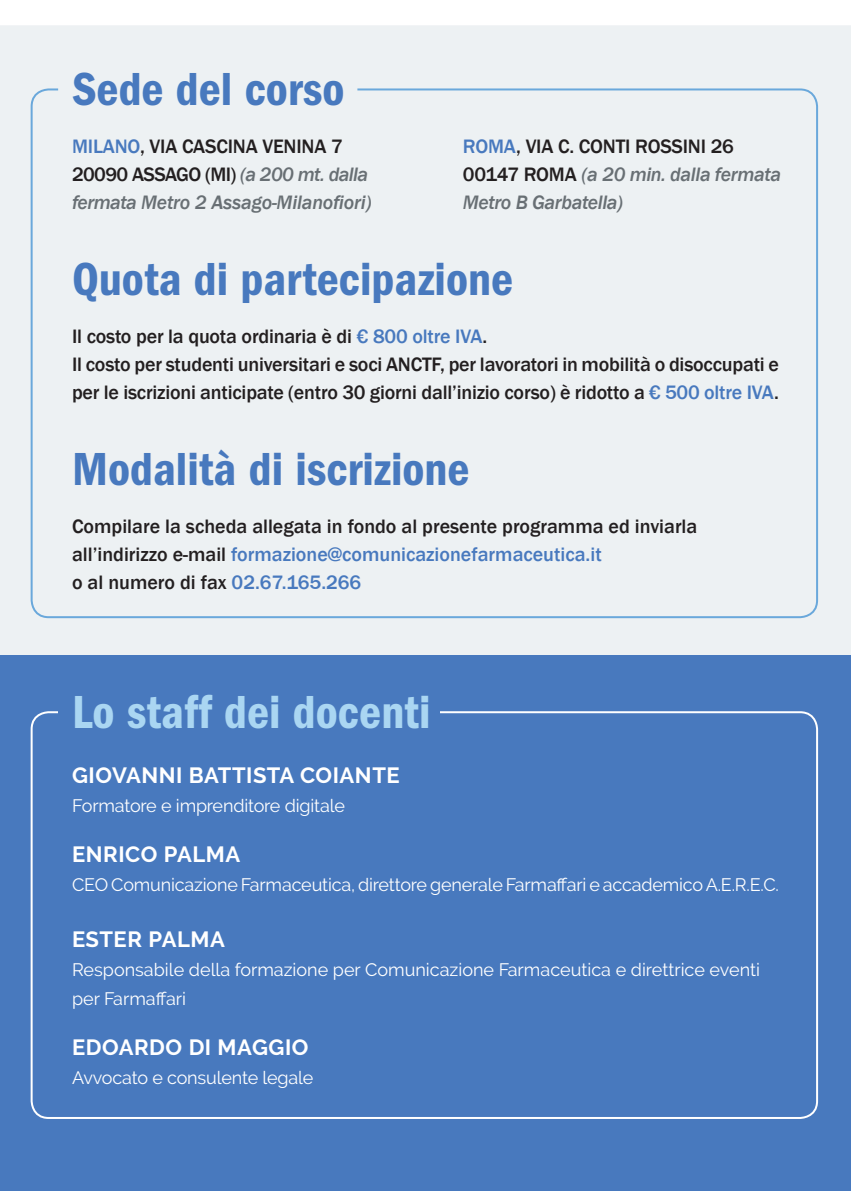
<style>
.page{position:relative;width:851px;height:1191px;background:#fff}
.page>*{position:absolute;margin:0;border:0;box-sizing:border-box;transform-origin:0 0}
.t1{font:48px "ITC Franklin Gothic Std Dm Cd";color:#4879be}
.t2{font:48px "ITC Franklin Gothic Std Dm Cd";color:#aad6f2}
.t3{font:700 22px "Raleway";letter-spacing:.025em;color:#fff}
.t4{font:500 20px/28px "Franklin Gothic";letter-spacing:-.01em;color:#231f20}
.t5{font:italic 500 20px/28px "Franklin Gothic";letter-spacing:-.02em;color:#686f74}
.t6{font:18px/29px "Raleway";letter-spacing:-.01em;color:#fff}
.s1{font-style:normal;color:#4879be}
.s2{font-style:normal;color:#231f20}
.s3{color:#4879be}
</style>
<div class="page">
<div style="left:0;top:25px;width:850px;height:630px;background:#edf1f3"></div>
<div style="left:0;top:655px;width:850px;height:536px;background:#4879be"></div>
<div style="left:58px;top:62px;width:299px;height:53px;background:#edf1f3;border-radius:23px"></div>
<div style="left:58px;top:258px;width:467px;height:52px;background:#edf1f3;border-radius:23px"></div>
<h1 class="t1" style="left:72px;top:62px;width:274px">Sede del corso</h1>
<p class="t5" style="left:72px;top:132px;width:301px"><span class="s1">MILANO</span><span class="s2">, VIA CASCINA VENINA 7<br>20090 ASSAGO (MI)</span> (a 200 mt. dalla fermata Metro 2 Assago-Milanofiori)</p>
<p class="t5" style="left:463px;top:132px;width:319px"><span class="s1">ROMA</span><span class="s2">, VIA C. CONTI ROSSINI 26<br>00147 ROMA</span> (a 20 min. dalla fermata<br>Metro B Garbatella)</p>
<h1 class="t1" style="left:72px;top:252px;width:442px">Quota di partecipazione</h1>
<p class="t4" style="left:72px;top:323px;width:708px">Il costo per la quota ordinaria è di <span class="s3">€ 800 oltre IVA</span>.<br>Il costo per studenti universitari e soci ANCTF, per lavoratori in mobilità o disoccupati e per le iscrizioni anticipate (entro 30 giorni dall’inizio corso) è ridotto a <span class="s3">€ 500 oltre IVA</span>.</p>
<h1 class="t1" style="left:72px;top:442px;width:399px">Modalità di iscrizione</h1>
<p class="t4" style="left:72px;top:513px;width:626px">Compilare la scheda allegata in fondo al presente programma ed inviarla all’indirizzo e-mail <span class="s3">formazione@comunicazionefarmaceutica.it<br></span>o al numero di fax <span class="s3">02.67.165.266</span></p>
<h1 class="t2" style="left:72px;top:685px;width:360px">Lo staff dei docenti</h1>
<p class="t3" style="left:72px;top:762px;width:329px">GIOVANNI BATTISTA COIANTE</p>
<p class="t6" style="left:72px;top:791px;width:274px">Formatore e imprenditore digitale</p>
<p class="t3" style="left:72px;top:841px;width:169px">ENRICO PALMA</p>
<p class="t6" style="left:72px;top:870px;width:708px">CEO Comunicazione Farmaceutica, direttore generale Farmaffari e accademico A.E.R.E.C.</p>
<p class="t3" style="left:72px;top:926px;width:154px">ESTER PALMA</p>
<p class="t6" style="left:72px;top:955px;width:689px">Responsabile della formazione per Comunicazione Farmaceutica e direttrice eventi per Farmaffari</p>
<p class="t3" style="left:72px;top:1034px;width:238px">EDOARDO DI MAGGIO</p>
<p class="t6" style="left:72px;top:1063px;width:243px">Avvocato e consulente legale</p>
</div>
